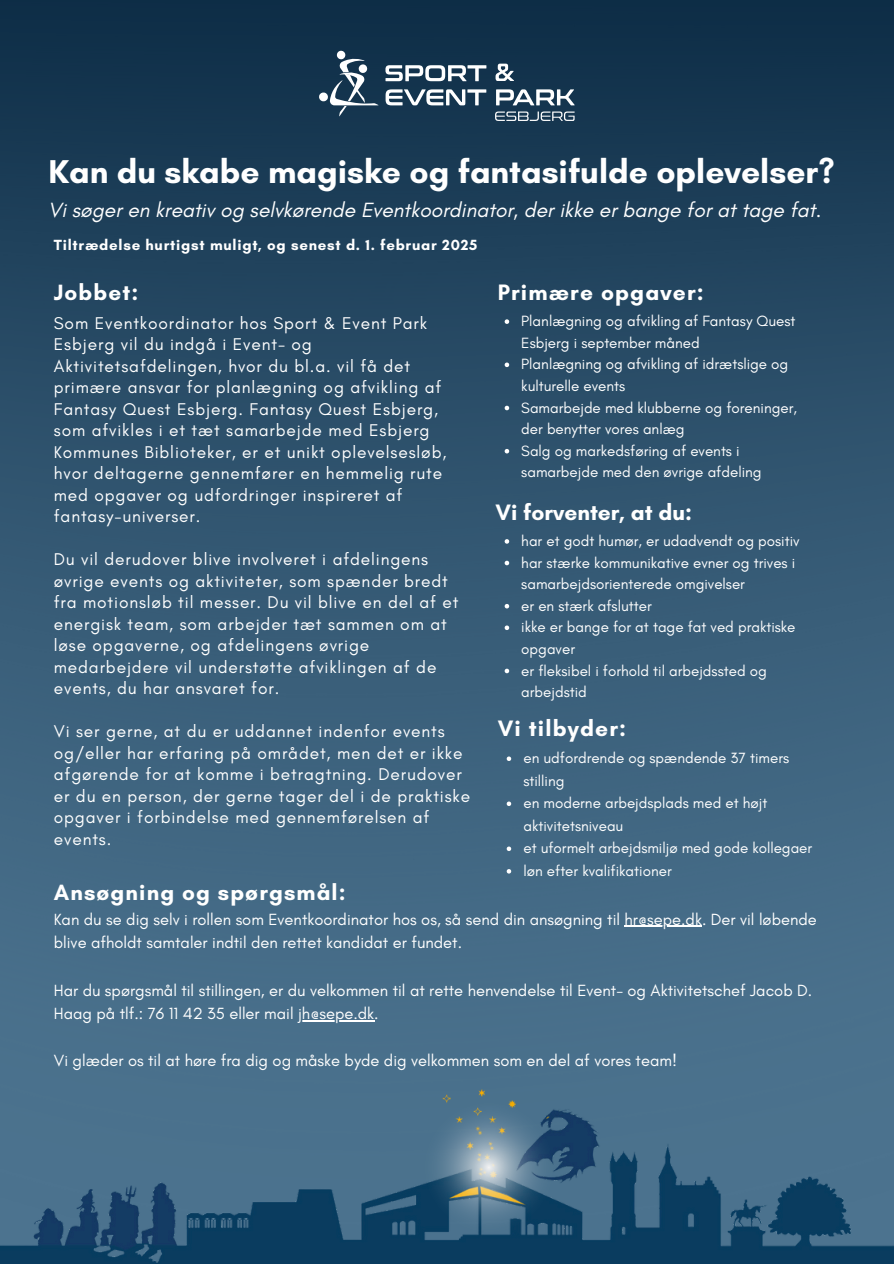
<style>
.page{position:relative;width:894px;height:1264px;background:#fff}
.page>*{position:absolute;margin:0;border:0;box-sizing:border-box;transform-origin:0 0}
.t1{font:700 33.6px "Glacial Indifference";color:#fff}
.t2{font:700 22.65px "Glacial Indifference";letter-spacing:.05em;color:#fff}
.t3{font:700 22.65px "Glacial Indifference";color:#fff}
.t4{font:700 22.5px "Glacial Indifference";letter-spacing:.05em;color:#fff}
.t5{font:italic 21px "Glacial Indifference";color:#fff}
.t6{font:17.25px/21.5px "Glacial Indifference";letter-spacing:.05em;color:#fff}
.t7{font:16.5px "Glacial Indifference";color:#fff}
.t8{font:15.15px/21.6px "Glacial Indifference";color:#fff}
.t9{font:700 15px "Glacial Indifference";letter-spacing:.05em;color:#fff}
</style>
<div class="page">
<img style="left:0;top:0;width:893px;height:1050px">
<div style="left:336px;top:51px;width:9px;height:8px;background:#fff;border-radius:4px"></div>
<svg style="left:319px;top:59px;width:59px;height:57px"></svg>
<svg style="left:385px;top:89px;width:101px;height:16px"></svg>
<svg style="left:385px;top:65px;width:101px;height:16px"></svg>
<svg style="left:495px;top:64px;width:19px;height:17px"></svg>
<svg style="left:496px;top:89px;width:78px;height:16px"></svg>
<svg style="left:495px;top:111px;width:79px;height:10px"></svg>
<img style="left:0;top:1050px;width:893px;height:213px">
<hr style="left:624px;top:925px;width:77px;height:1px;background:#fff">
<hr style="left:298px;top:1020px;width:76px;height:1px;background:#fff">
<img style="left:420px;top:1098px;width:137px;height:138px">
<svg style="left:504px;top:319px;width:5px;height:5px"></svg>
<svg style="left:504px;top:362px;width:5px;height:5px"></svg>
<svg style="left:504px;top:406px;width:5px;height:4px"></svg>
<svg style="left:504px;top:449px;width:5px;height:4px"></svg>
<svg style="left:504px;top:539px;width:5px;height:4px"></svg>
<svg style="left:504px;top:560px;width:5px;height:5px"></svg>
<svg style="left:504px;top:604px;width:5px;height:4px"></svg>
<svg style="left:504px;top:625px;width:5px;height:5px"></svg>
<svg style="left:504px;top:668px;width:5px;height:5px"></svg>
<svg style="left:506px;top:756px;width:5px;height:5px"></svg>
<svg style="left:506px;top:801px;width:5px;height:5px"></svg>
<svg style="left:506px;top:846px;width:5px;height:5px"></svg>
<svg style="left:506px;top:869px;width:5px;height:4px"></svg>
<p class="t1" style="left:48px;top:151px;width:787px">Kan du skabe magiske og fantasifulde oplevelser?</p>
<p class="t5" style="left:48px;top:197px;width:774px">Vi søger en kreativ og selvkørende Eventkoordinator, der ikke er bange for at tage fat.</p>
<h3 class="t9" style="left:54px;top:236px;width:425px">Tiltrædelse hurtigst muligt, og senest d. 1. februar 2025</h3>
<h2 class="t4" style="left:54px;top:279px;width:86px">Jobbet:</h2>
<h2 class="t6" style="left:54px;top:312px;width:394px">Som Eventkoordinator hos Sport &amp; Event Park Esbjerg vil du indgå i Event- og Aktivitetsafdelingen, hvor du bl.a. vil få det primære ansvar for planlægning og afvikling af Fantasy Quest Esbjerg. Fantasy Quest Esbjerg, som afvikles i et tæt samarbejde med Esbjerg Kommunes Biblioteker, er et unikt oplevelsesløb, hvor deltagerne gennemfører en hemmelig rute med opgaver og udfordringer inspireret af fantasy-universer.</h2>
<p class="t6" style="left:54px;top:548px;width:406px">Du vil derudover blive involveret i afdelingens øvrige events og aktiviteter, som spænder bredt fra motionsløb til messer. Du vil blive en del af et energisk team, som arbejder tæt sammen om at løse opgaverne, og afdelingens øvrige medarbejdere vil understøtte afviklingen af de events, du har ansvaret for.</p>
<p class="t6" style="left:54px;top:720px;width:417px">Vi ser gerne, at du er uddannet indenfor events og/eller har erfaring på området, men det er ikke afgørende for at komme i betragtning. Derudover er du en person, der gerne tager del i de praktiske opgaver i forbindelse med gennemførelsen af events.</p>
<h3 class="t4" style="left:54px;top:879px;width:293px">Ansøgning og spørgsmål:</h3>
<p class="t2" style="left:497px;top:279px;width:207px">Primære opgaver:</p>
<p class="t8" style="left:521px;top:310px;width:275px">Planlægning og afvikling af Fantasy Quest<br>Esbjerg i september måned</p>
<p class="t8" style="left:521px;top:353px;width:268px">Planlægning og afvikling af idrætslige og kulturelle events</p>
<p class="t8" style="left:521px;top:396px;width:277px">Samarbejde med klubberne og foreninger, der benytter vores anlæg</p>
<h2 class="t8" style="left:521px;top:439px;width:242px">Salg og markedsføring af events i samarbejde med den øvrige afdeling</h2>
<p class="t3" style="left:495px;top:498px;width:198px">Vi forventer, at du:</p>
<p class="t8" style="left:521px;top:530px;width:280px">har et godt humør, er udadvendt og positiv</p>
<p class="t8" style="left:521px;top:551px;width:275px">har stærke kommunikative evner og trives i samarbejdsorienterede omgivelser</p>
<p class="t8" style="left:521px;top:594px;width:132px">er en stærk afslutter</p>
<p class="t8" style="left:521px;top:616px;width:276px">ikke er bange for at tage fat ved praktiske opgaver</p>
<h4 class="t8" style="left:521px;top:659px;width:247px">er fleksibel i forhold til arbejdssted og arbejdstid</h4>
<h2 class="t2" style="left:497px;top:714px;width:130px">Vi tilbyder:</h2>
<h4 class="t8" style="left:523px;top:746px;width:267px;line-height:22.5px">en udfordrende og spændende 37 timers stilling</h4>
<h4 class="t8" style="left:523px;top:791px;width:245px;line-height:22.5px">en moderne arbejdsplads med et højt aktivitetsniveau</h4>
<p class="t8" style="left:523px;top:837px;width:290px">et uformelt arbejdsmiljø med gode kollegaer</p>
<p class="t8" style="left:523px;top:859px;width:150px">løn efter kvalifikationer</p>
<h5 class="t7" style="left:54px;top:909px;width:764px">Kan du se dig selv i rollen som Eventkoordinator hos os, så send din ansøgning til hr@sepe.dk. Der vil løbende</h5>
<h2 class="t7" style="left:54px;top:932px;width:409px">blive afholdt samtaler indtil den rettet kandidat er fundet.</h2>
<h2 class="t7" style="left:54px;top:979px;width:759px">Har du spørgsmål til stillingen, er du velkommen til at rette henvendelse til Event- og Aktivitetschef Jacob D.</h2>
<h4 class="t7" style="left:54px;top:1003px;width:326px">Haag på tlf.: 76 11 42 35 eller mail jh@sepe.dk.</h4>
<h4 class="t7" style="left:54px;top:1050px;width:624px">Vi glæder os til at høre fra dig og måske byde dig velkommen som en del af vores team!</h4>
</div>
